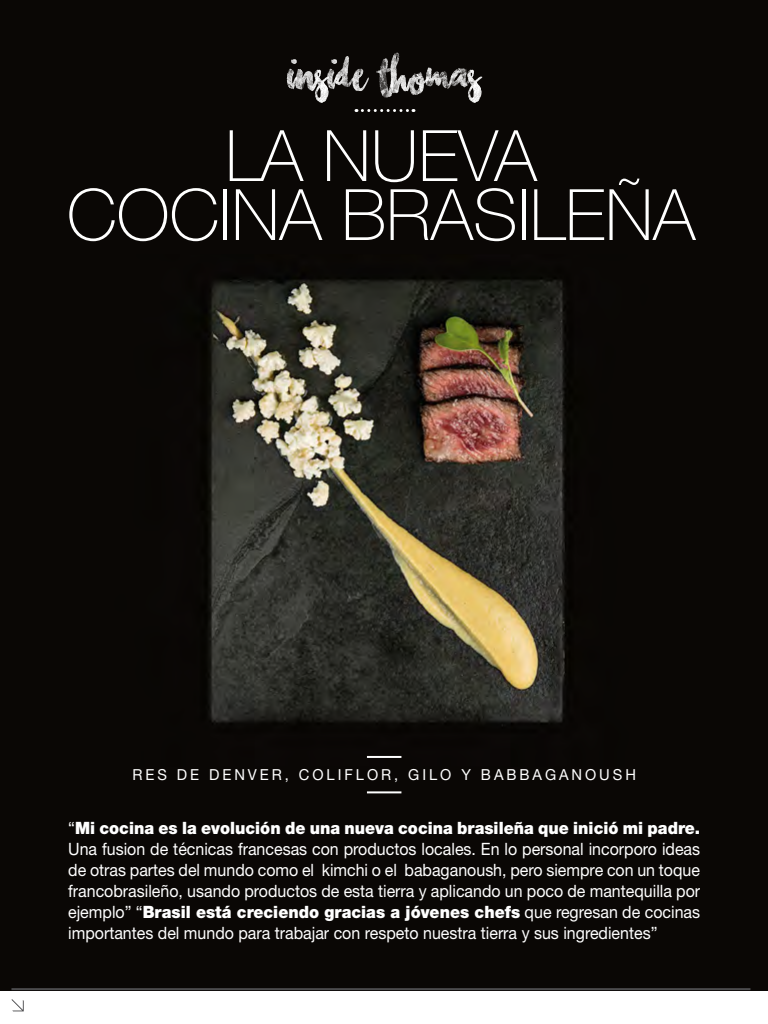
<style>
.page{position:relative;width:768px;height:1024px;background:#fff}
.page>*{position:absolute;margin:0;border:0;box-sizing:border-box;transform-origin:0 0}
.t1{font:100 71px/59px "Helvetica Neue";color:#fff;text-align:center}
.t2{font:55.5px "Chasing Embers";color:#fff;scale:.94 1}
.t3{font:17px/21px "Helvetica Neue";color:#fff;text-align:justify;scale:.94 1}
.t4{font:15.2px "Helvetica Neue";letter-spacing:.2em;color:#fff}
.s1{font-weight:900}
</style>
<div class="page">
<img style="left:0;top:0;width:768px;height:990px">
<svg style="left:11px;top:999px;width:13px;height:12px"></svg>
<hr style="left:11px;top:988px;width:739px;height:2px;background:#4b4b4d">
<hr style="left:367px;top:756px;width:34px;height:2px;background:#fff">
<hr style="left:367px;top:791px;width:34px;height:2px;background:#fff">
<svg style="left:356px;top:109px;width:58px;height:3px"></svg>
<h2 class="t2" style="left:288px;top:52px;width:207px">inside thomas</h2>
<h1 class="t1" style="left:67px;top:126px;width:630px">LA NUEVA<br>COCINA BRASILEÑA</h1>
<p class="t4" style="left:132px;top:765px;width:505px">RES DE DENVER, COLIFLOR, GILO Y BABBAGANOUSH</p>
<p class="t3" style="left:68px;top:818px;width:674px">“<span class="s1">Mi cocina es la evolución de una nueva cocina brasileña que inició mi padre.<br></span>Una fusion de técnicas francesas con productos locales. En lo personal incorporo ideas de otras partes del mundo como el kimchi o el babaganoush, pero siempre con un toque francobrasileño, usando productos de esta tierra y aplicando un poco de mantequilla por ejemplo” “<span class="s1">Brasil está creciendo gracias a jóvenes chefs</span> que regresan de cocinas importantes del mundo para trabajar con respeto nuestra tierra y sus ingredientes”</p>
</div>
